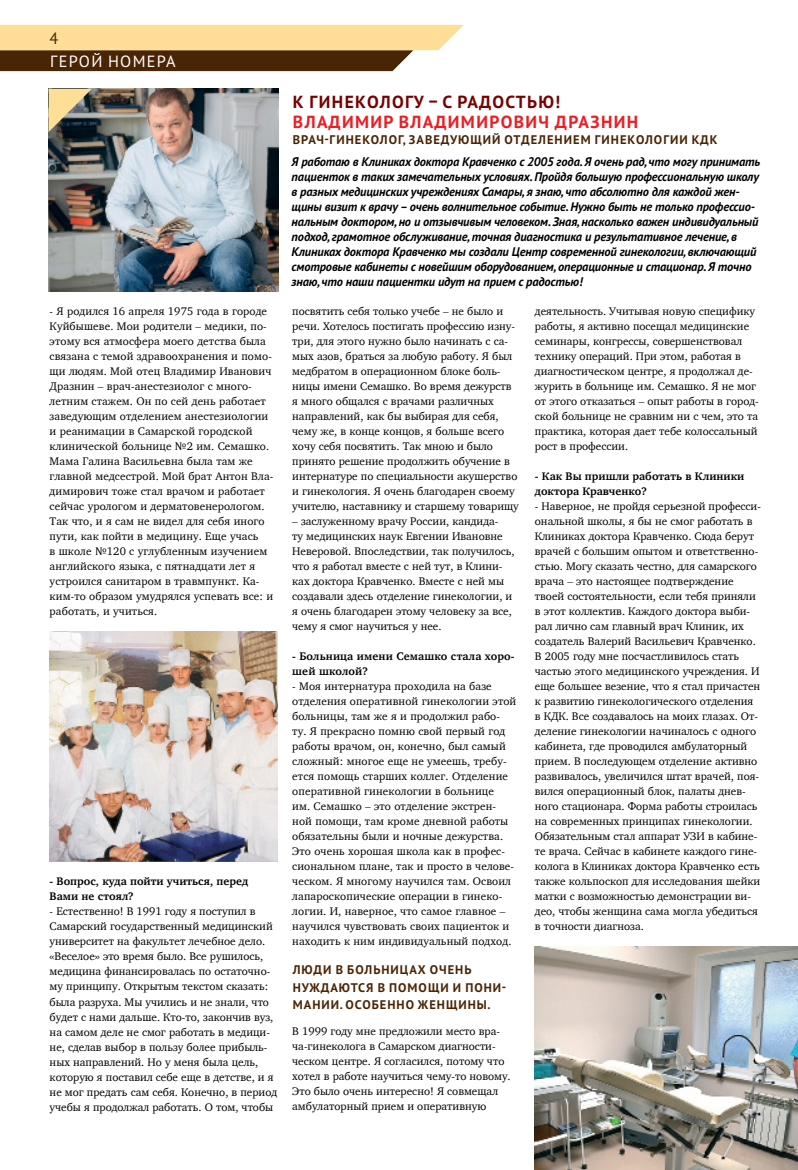
<style>
.page{position:relative;width:798px;height:1170px;background:#fff}
.page>*{position:absolute;margin:0;border:0;box-sizing:border-box;transform-origin:0 0}
.t1{font:700 17.5px "PT Sans Pro";letter-spacing:.08em;color:#ed1d24}
.t2{font:700 17.5px "PT Sans Pro";letter-spacing:.08em;color:#790000}
.t3{font:16.25px "PT Sans Pro";letter-spacing:.08em;color:#fff}
.t4{font:16.25px "PT Sans Pro";color:#4d290b}
.t5{font:italic 700 12.5px/15px "PT Sans Pro";letter-spacing:-.01em;color:#000}
.t6{font:700 12.5px/17.5px "PT Sans Pro";letter-spacing:.08em;color:#4a2505}
.t7{font:11.25px/15px "Charter";color:#000}
.t8{font:700 11.25px/15px "Charter";color:#000}
.s1{font-family:"Cambria"}
</style>
<div class="page">
<svg style="left:0;top:25px;width:463px;height:46px;background:#b89865"></svg>
<img style="left:49px;top:89px;width:229px;height:202px">
<svg style="left:49px;top:89px;width:43px;height:43px;background:#9b9171"></svg>
<img style="left:50px;top:631px;width:227px;height:230px">
<img style="left:534px;top:946px;width:263px;height:223px">
<h2 class="t4" style="left:50px;top:27px;width:10px">4</h2>
<h2 class="t3" style="left:50px;top:51px;width:127px">ГЕРОЙ НОМЕРА</h2>
<p class="t7" style="left:50px;top:304px;width:225px">- Я родился 16 апреля 1975 года в городе Куйбышеве. Мои родители – медики, по&shy;этому вся атмосфера моего детства была связана с темой здравоохранения и помо&shy;щи людям. Мой отец Владимир Иванович Дразнин – врач-анестезиолог с много&shy;летним стажем. Он по сей день работает заведующим отделением анестезиологии и реанимации в Самарской городской клинической больнице <span class="s1">№</span>2 им. Семашко.<br>Мама Галина Васильевна была там же главной медсестрой. Мой брат Антон Вла&shy;димирович тоже стал врачом и работает сейчас урологом и дерматовенерологом.<br>Так что, и я сам не видел для себя иного пути, как пойти в медицину. Еще учась<br>в школе <span class="s1">№</span>120 с углубленным изучением английского языка, с пятнадцати лет я устроился санитаром в травмпункт. Ка&shy;ким-то образом умудрялся успевать все: и работать, и учиться.</p>
<p class="t8" style="left:50px;top:873px;width:200px">- Вопрос, куда пойти учиться, перед<br>Вами не стоял?</p>
<p class="t7" style="left:50px;top:903px;width:229px">- Естественно! В 1991 году я поступил в Самарский государственный медицинский университет на факультет лечебное дело. «Веселое» это время было. Все рушилось, медицина финансировалась по остаточно&shy;му принципу. Открытым текстом сказать: была разруха. Мы учились и не знали, что будет с нами дальше. Кто-то, закончив вуз, на самом деле не смог работать в медици&shy;не, сделав выбор в пользу более прибыль&shy;ных направлений. Но у меня была цель, которую я поставил себе еще в детстве, и я не мог предать сам себя. Конечно, в период учебы я продолжал работать. О том, чтобы</p>
<h1 class="t2" style="left:293px;top:90px;width:268px">К ГИНЕКОЛОГУ – С РАДОСТЬЮ!</h1>
<h1 class="t1" style="left:293px;top:110px;width:347px">ВЛАДИМИР ВЛАДИМИРОВИЧ ДРАЗНИН</h1>
<p class="t6" style="left:293px;top:130px;width:426px">ВРАЧ-ГИНЕКОЛОГ, ЗАВЕДУЮЩИЙ ОТДЕЛЕНИЕМ ГИНЕКОЛОГИИ КДК</p>
<p class="t5" style="left:291px;top:154px;width:470px">Я работаю в Клиниках доктора Кравченко с 2005 года. Я очень рад, что могу принимать пациенток в таких замечательных условиях. Пройдя большую профессиональную школу в разных медицинских учреждениях Самары, я знаю, что абсолютно для каждой жен&shy;щины визит к врачу – очень волнительное событие. Нужно быть не только профессио&shy;нальным доктором, но и отзывчивым человеком. Зная, насколько важен индивидуальный подход, грамотное обслуживание, точная диагностика и результативное лечение, в Клиниках доктора Кравченко мы создали Центр современной гинекологии, включающий смотровые кабинеты с новейшим оборудованием, операционные и стационар. Я точно знаю, что наши пациентки идут на прием с радостью!</p>
<p class="t7" style="left:292px;top:303px;width:228px">посвятить себя только учебе – не было и речи. Хотелось постигать профессию изну&shy;три, для этого нужно было начинать с са&shy;мых азов, браться за любую работу. Я был медбратом в операционном блоке боль&shy;ницы имени Семашко. Во время дежурств я много общался с врачами различных направлений, как бы выбирая для себя, чему же, в конце концов, я больше всего хочу себя посвятить. Так мною и было принято решение продолжить обучение в интернатуре по специальности акушерство и гинекология. Я очень благодарен своему учителю, наставнику и старшему товарищу</p>
<p class="t7" style="left:292px;top:513px;width:224px">– заслуженному врачу России, кандида-<br>ту медицинских наук Евгении Ивановне Неверовой. Впоследствии, так получилось, что я работал вместе с ней тут, в Клини&shy;ках доктора Кравченко. Вместе с ней мы создавали здесь отделение гинекологии, и я очень благодарен этому человеку за все, чему я смог научиться у нее.</p>
<p class="t8" style="left:292px;top:648px;width:224px">- Больница имени Семашко стала хоро&shy;шей школой?</p>
<p class="t7" style="left:292px;top:678px;width:225px">- Моя интернатура проходила на базе отделения оперативной гинекологии этой больницы, там же я и продолжил рабо&shy;ту. Я прекрасно помню свой первый год работы врачом, он, конечно, был самый сложный: многое еще не умеешь, требу&shy;ется помощь старших коллег. Отделение оперативной гинекологии в больнице<br>им. Семашко – это отделение экстрен&shy;ной помощи, там кроме дневной работы обязательны были и ночные дежурства.<br>Это очень хорошая школа как в профес&shy;сиональном плане, так и просто в челове&shy;ческом. Я многому научился там. Освоил лапароскопические операции в гинеко&shy;логии. И, наверное, что самое главное – научился чувствовать своих пациенток и находить к ним индивидуальный подход.</p>
<p class="t6" style="left:293px;top:960px;width:215px">ЛЮДИ В БОЛЬНИЦАХ ОЧЕНЬ<br>НУЖДАЮТСЯ В ПОМОЩИ И ПОНИ-<br>МАНИИ. ОСОБЕННО ЖЕНЩИНЫ.</p>
<p class="t7" style="left:292px;top:1023px;width:220px">В 1999 году мне предложили место вра&shy;ча-гинеколога в Самарском диагности&shy;ческом центре. Я согласился, потому что хотел в работе научиться чему-то новому.<br>Это было очень интересно! Я совмещал амбулаторный прием и оперативную</p>
<p class="t7" style="left:534px;top:303px;width:225px">деятельность. Учитывая новую специфику работы, я активно посещал медицинские семинары, конгрессы, совершенствовал технику операций. При этом, работая в диагностическом центре, я продолжал де&shy;журить в больнице им. Семашко. Я не мог от этого отказаться – опыт работы в город&shy;ской больнице не сравним ни с чем, это та практика, которая дает тебе колоссальный рост в профессии.</p>
<p class="t8" style="left:534px;top:468px;width:211px">- Как Вы пришли работать в Клиники доктора Кравченко?</p>
<p class="t7" style="left:534px;top:498px;width:227px">- Наверное, не пройдя серьезной професси&shy;ональной школы, я бы не смог работать в Клиниках доктора Кравченко. Сюда берут врачей с большим опытом и ответственно&shy;стью. Могу сказать честно, для самарского врача – это настоящее подтверждение твоей состоятельности, если тебя приняли в этот коллектив. Каждого доктора выби&shy;рал лично сам главный врач Клиник, их создатель Валерий Васильевич Кравченко.<br>В 2005 году мне посчастливилось стать частью этого медицинского учреждения. И еще большее везение, что я стал причастен к развитию гинекологического отделения в КДК. Все создавалось на моих глазах. От&shy;деление гинекологии начиналось с одного кабинета, где проводился амбулаторный прием. В последующем отделение активно развивалось, увеличился штат врачей, поя&shy;вился операционный блок, палаты днев&shy;ного стационара. Форма работы строилась на современных принципах гинекологии.<br>Обязательным стал аппарат УЗИ в кабине&shy;те врача. Сейчас в кабинете каждого гине&shy;колога в Клиниках доктора Кравченко есть также кольпоскоп для исследования шейки матки с возможностью демонстрации ви&shy;део, чтобы женщина сама могла убедиться в точности диагноза.</p>
</div>
